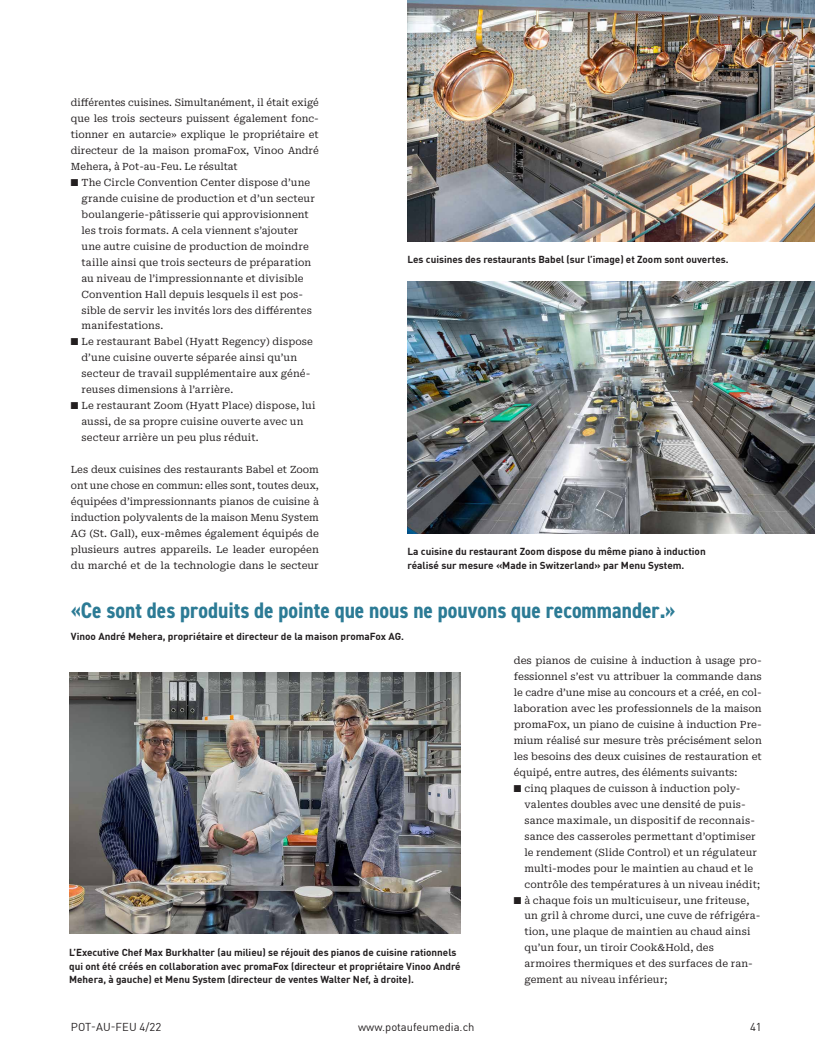
<style>
.page{position:relative;width:815px;height:1063px;background:#fff}
.page>*{position:absolute;margin:0;border:0;box-sizing:border-box;transform-origin:0 0}
.t1{font:700 condensed 22.5px "DIN2014";color:#2c7b95}
.t2{font:11.25px "DINOT";color:#231f20}
.t3{font:10px/16px "Roboto Serif";letter-spacing:.005em;color:#231f20}
.t4{font:700 10px/13.8px "DINOT";color:#231f20}
</style>
<div class="page">
<img style="left:407px;top:282px;width:408px;height:251px">
<img style="left:69px;top:673px;width:392px;height:261px">
<img style="left:407px;top:0;width:408px;height:241px">
<p class="t3" style="left:71px;top:94px;width:250px;text-align:justify">différentes cuisines. Simultanément, il était exigé que les trois secteurs puissent également fonc&shy;tionner en autarcie» explique le propriétaire et directeur de la maison promaFox, Vinoo André Mehera, à Pot-au-Feu. Le résultat</p>
<p class="t3" style="left:81px;top:174px;width:235px;text-indent:-11px">■ The Circle Convention Center dispose d’une grande cuisine de production et d’un secteur boulangerie-pâtisserie qui approvisionnent les trois formats. A cela viennent s’ajouter une autre cuisine de production de moindre taille ainsi que trois secteurs de préparation au niveau de l’impressionnante et divisible Convention Hall depuis lesquels il est pos&shy;sible de servir les invités lors des différentes manifestations.</p>
<p class="t3" style="left:81px;top:333px;width:233px;text-indent:-11px">■ Le restaurant Babel (Hyatt Regency) dispose d’une cuisine ouverte séparée ainsi qu’un secteur de travail supplémentaire aux géné&shy;reuses dimensions à l’arrière.</p>
<p class="t3" style="left:81px;top:397px;width:236px;text-indent:-11px">■ Le restaurant Zoom (Hyatt Place) dispose, lui aussi, de sa propre cuisine ouverte avec un secteur arrière un peu plus réduit.</p>
<p class="t3" style="left:71px;top:461px;width:250px;text-align:justify">Les deux cuisines des restaurants Babel et Zoom ont une chose en commun: elles sont, toutes deux, équipées d’impressionnants pianos de cuisine à induction polyvalents de la maison Menu System AG (St. Gall), eux-mêmes également équipés de plusieurs autres appareils. Le leader européen du marché et de la technologie dans le secteur</p>
<p class="t4" style="left:407px;top:252px;width:323px">Les cuisines des restaurants Babel (sur l’image) et Zoom sont ouvertes.</p>
<p class="t4" style="left:407px;top:544px;width:300px">La cuisine du restaurant Zoom dispose du même piano à induction réalisé sur mesure «Made in Switzerland» par Menu System.</p>
<h1 class="t1" style="left:71px;top:596px;width:606px">«Ce sont des produits de pointe que nous ne pouvons que recommander.»</h1>
<p class="t4" style="left:71px;top:629px;width:335px">Vinoo André Mehera, propriétaire et directeur de la maison promaFox AG.</p>
<p class="t4" style="left:69px;top:944px;width:393px">L’Executive Chef Max Burkhalter (au milieu) se réjouit des pianos de cuisine rationnels qui ont été créés en collaboration avec promaFox (directeur et propriétaire Vinoo André<br>Mehera, à gauche) et Menu System (directeur de ventes Walter Nef, à droite).</p>
<p class="t3" style="left:514px;top:652px;width:250px;text-align:justify">des pianos de cuisine à induction à usage pro&shy;fessionnel s’est vu attribuer la commande dans le cadre d’une mise au concours et a créé, en col&shy;laboration avec les professionnels de la maison promaFox, un piano de cuisine à induction Pre&shy;mium réalisé sur mesure très précisément selon les besoins des deux cuisines de restauration et équipé, entre autres, des éléments suivants:</p>
<p class="t3" style="left:524px;top:780px;width:237px;text-indent:-11px">■ cinq plaques de cuisson à induction poly&shy;valentes doubles avec une densité de puis&shy;sance maximale, un dispositif de reconnais&shy;sance des casseroles permettant d’optimiser le rendement (Slide Control) et un régulateur multi-modes pour le maintien au chaud et le contrôle des températures à un niveau inédit;</p>
<p class="t3" style="left:524px;top:891px;width:237px;text-indent:-11px">■ à chaque fois un multicuiseur, une friteuse, un gril à chrome durci, une cuve de réfrigéra&shy;tion, une plaque de maintien au chaud ainsi qu’un four, un tiroir Cook&amp;Hold, des armoires thermiques et des surfaces de ran&shy;gement au niveau inférieur;</p>
<p class="t2" style="left:71px;top:1018px;width:92px">POT-AU-FEU 4/22</p>
<p class="t2" style="left:358px;top:1018px;width:118px">www.potaufeumedia.ch</p>
<p class="t2" style="left:750px;top:1018px;width:13px">41</p>
</div>
